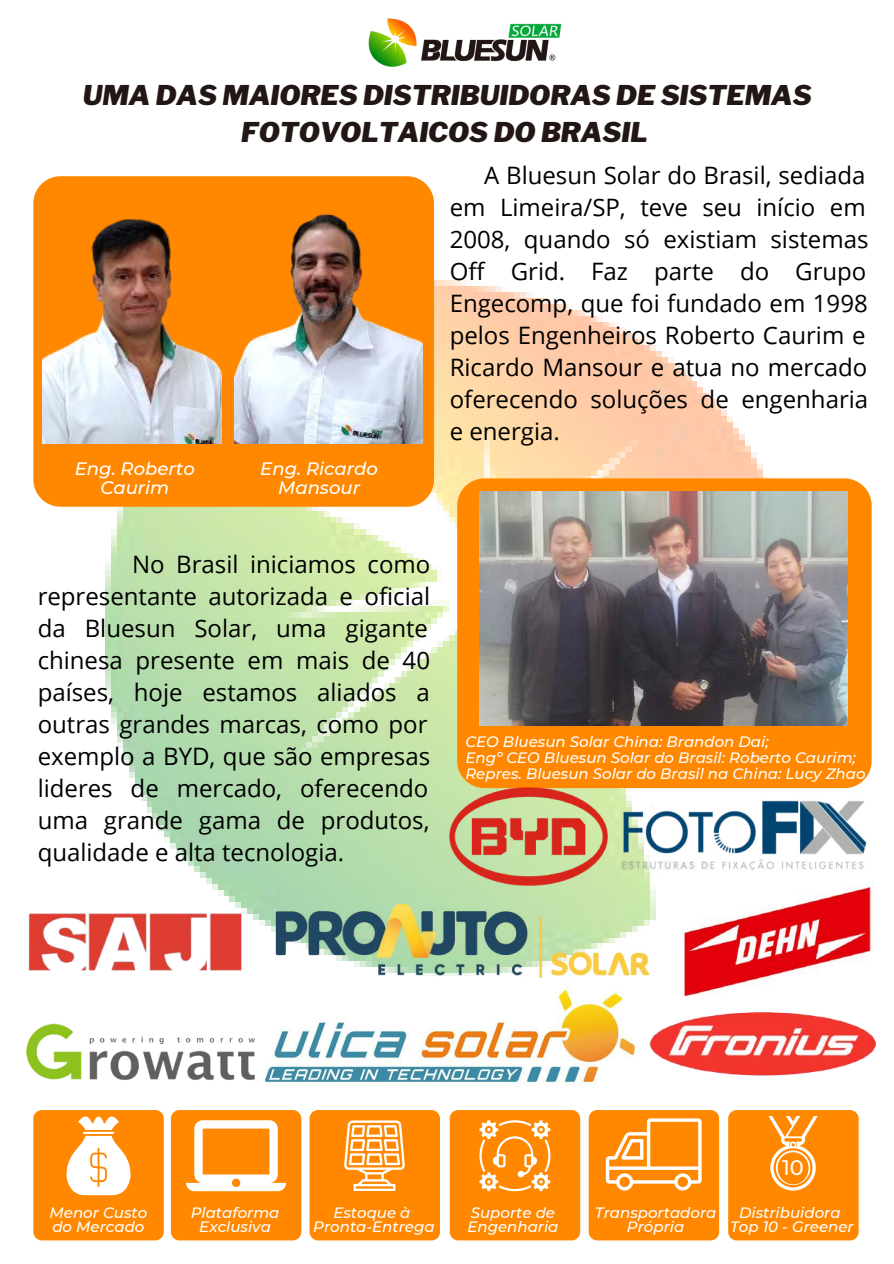
<style>
.page{position:relative;width:894px;height:1264px;background:#fff}
.page>*{position:absolute;margin:0;border:0;box-sizing:border-box;transform-origin:0 0}
.t1{font:italic 900 27px/37.2px "Libre Franklin";color:#221714;text-align:center}
.t2{font:24px/32px "Open Sans";color:#000;text-align:justify}
.t3{font:500 21px "Montserrat";color:#fff}
.t4{font:italic 500 18px/19.2px "Montserrat";color:#fff;text-align:center}
.t5{font:italic 500 15px/13.5px "Montserrat";color:#fff;text-align:center}
</style>
<div class="page">
<img style="left:42px;top:263px;width:808px;height:663px">
<div style="left:33px;top:1109px;width:131px;height:131px;background:#f80;border-radius:8px"></div>
<div style="left:171px;top:1109px;width:130px;height:131px;background:#f80;border-radius:8px"></div>
<div style="left:309px;top:1109px;width:131px;height:131px;background:#f80;border-radius:8px"></div>
<div style="left:449px;top:1109px;width:131px;height:131px;background:#f80;border-radius:8px"></div>
<div style="left:588px;top:1109px;width:131px;height:131px;background:#f80;border-radius:8px"></div>
<div style="left:728px;top:1109px;width:130px;height:131px;background:#f80;border-radius:8px"></div>
<svg style="left:66px;top:1116px;width:64px;height:79px"></svg>
<svg style="left:186px;top:1120px;width:100px;height:71px"></svg>
<svg style="left:344px;top:1120px;width:61px;height:70px"></svg>
<svg style="left:479px;top:1120px;width:71px;height:71px"></svg>
<svg style="left:605px;top:1118px;width:96px;height:72px"></svg>
<svg style="left:768px;top:1116px;width:50px;height:74px"></svg>
<div style="left:33px;top:176px;width:401px;height:330px;background:#f80;border-radius:27px"></div>
<div style="left:457px;top:478px;width:414px;height:310px;background:#f80;border-radius:27px"></div>
<img style="left:479px;top:491px;width:368px;height:234px">
<img style="left:265px;top:995px;width:369px;height:90px">
<img style="left:649px;top:995px;width:227px;height:81px">
<img style="left:607px;top:787px;width:260px;height:101px">
<img style="left:449px;top:787px;width:158px;height:98px">
<img style="left:27px;top:1023px;width:227px;height:57px">
<img style="left:682px;top:882px;width:191px;height:113px">
<img style="left:28px;top:910px;width:215px;height:61px">
<img style="left:266px;top:885px;width:390px;height:110px">
<img style="left:368px;top:18px;width:194px;height:49px">
<img style="left:42px;top:219px;width:179px;height:225px">
<img style="left:234px;top:214px;width:188px;height:229px">
<p class="t1" style="left:83px;top:76px;width:730px">UMA DAS MAIORES DISTRIBUIDORAS DE SISTEMAS<br>FOTOVOLTAICOS DO BRASIL</p>
<p class="t4" style="left:75px;top:458px;width:121px">Eng. Roberto<br>Caurim</p>
<p class="t4" style="left:260px;top:458px;width:119px">Eng. Ricardo<br>Mansour</p>
<p class="t2" style="left:449px;top:159px;width:420px;text-align:left;text-indent:34px">A Bluesun Solar do Brasil, sediada em Limeira/SP, teve seu início em<br>2008, quando só existiam sistemas<br>Off Grid. Faz parte do Grupo<br>Engecomp, que foi fundado em 1998 pelos Engenheiros Roberto Caurim e<br>Ricardo Mansour e atua no mercado oferecendo soluções de engenharia e energia.</p>
<p class="t2" style="left:38px;top:548px;width:394px;text-indent:94px">No Brasil iniciamos como representante autorizada e oficial da Bluesun Solar, uma gigante chinesa presente em mais de 40 países, hoje estamos aliados a outras grandes marcas, como por exemplo a BYD, que são empresas lideres de mercado, oferecendo uma grande gama de produtos, qualidade e alta tecnologia.</p>
<p class="t5" style="left:465px;top:734px;width:401px;line-height:15.8px;text-align:left">CEO Bluesun Solar China: Brandon Dai;<br>Engº CEO Bluesun Solar do Brasil: Roberto Caurim;<br>Repres. Bluesun Solar do Brasil na China: Lucy Zhao</p>
<p class="t3" style="left:781px;top:1155px;width:23px">10</p>
<p class="t5" style="left:50px;top:1205px;width:99px;text-align:left">Menor Custo do Mercado</p>
<p class="t5" style="left:191px;top:1205px;width:90px">Plataforma<br>Exclusiva</p>
<p class="t5" style="left:313px;top:1205px;width:123px">Estoque à<br>Pronta-Entrega</p>
<p class="t5" style="left:467px;top:1205px;width:93px;text-align:left">Suporte de<br>Engenharia</p>
<p class="t5" style="left:594px;top:1205px;width:123px">Transportadora<br>Própria</p>
<p class="t5" style="left:729px;top:1205px;width:125px">Distribuidora<br>Top 10 - Greener</p>
</div>
